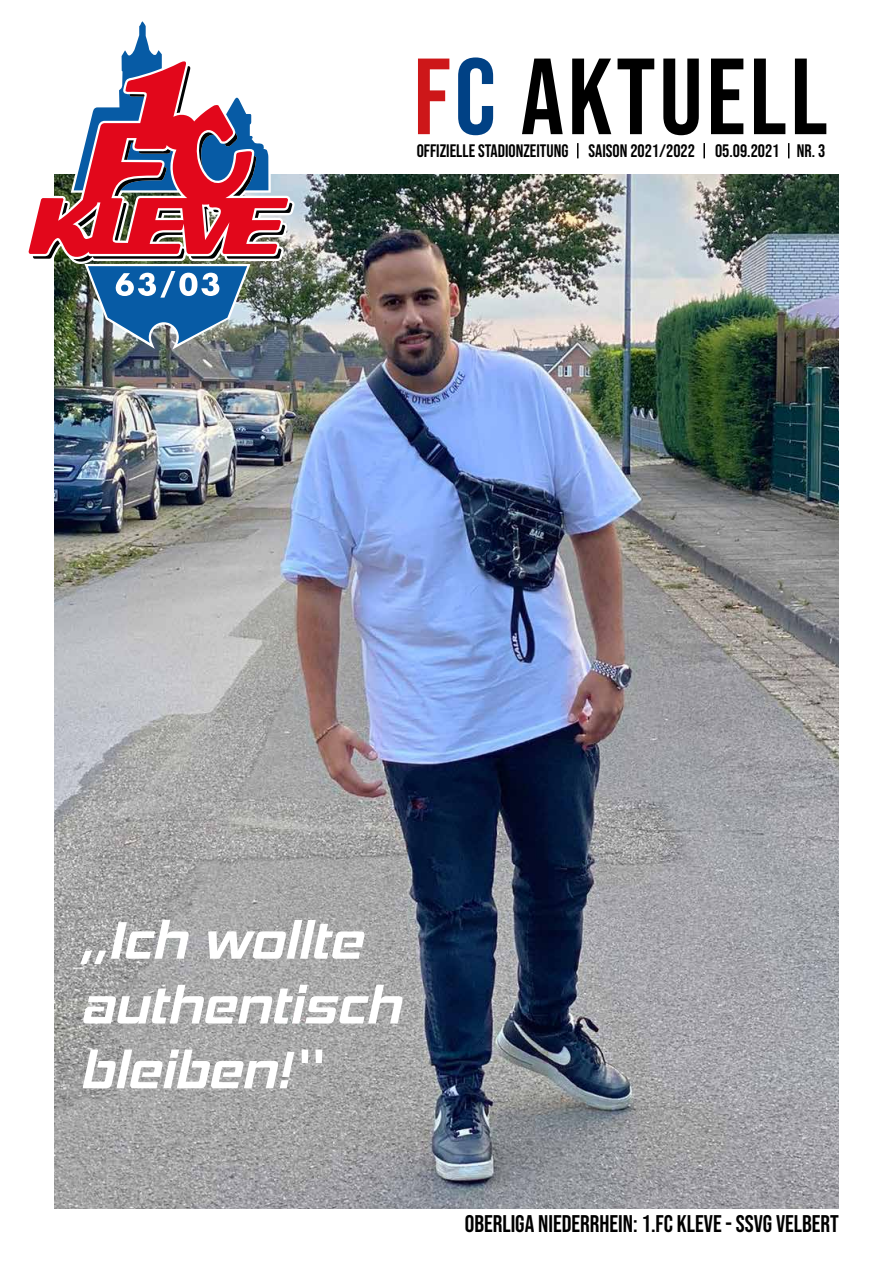
<style>
.page{position:relative;width:893px;height:1263px;background:#fff}
.page>*{position:absolute;margin:0;border:0;box-sizing:border-box;transform-origin:0 0}
.t1{font:108px "Bebas Neue";letter-spacing:.035em;color:#000}
.t2{font:italic 700 54px/64.8px "Hemi Head Rg";color:#fff}
.t3{font:24px "Bebas Neue";color:#000}
.t4{font:18px "Bebas Neue";color:#000}
.s1{color:#cd1719}
.s2{color:#004185}
</style>
<div class="page">
<img style="left:54px;top:175px;width:785px;height:1034px">
<svg style="left:28px;top:117px;width:260px;height:140px"></svg>
<svg style="left:198px;top:97px;width:70px;height:99px"></svg>
<img style="left:33px;top:203px;width:260px;height:147px">
<svg style="left:74px;top:21px;width:117px;height:175px"></svg>
<svg style="left:577px;top:143px;width:1px;height:15px"></svg>
<svg style="left:703px;top:143px;width:2px;height:15px"></svg>
<svg style="left:788px;top:143px;width:1px;height:15px"></svg>
<h1 class="t1" style="left:414px;top:36px;width:416px"><span class="s1">F</span><span class="s2">C</span> AKTUELL</h1>
<p class="t4" style="left:417px;top:141px;width:410px">OFFIZIELLE STADIONZEITUNG SAISON 2021/2022 05.09.2021 NR. 3</p>
<h2 class="t2" style="left:80px;top:908px;width:322px">„Ich wollte authentisch bleiben!“</h2>
<h3 class="t3" style="left:465px;top:1210px;width:376px">OBERLIGA NIEDERRHEIN: 1.FC KLEVE - SSVG VELBERT</h3>
</div>
